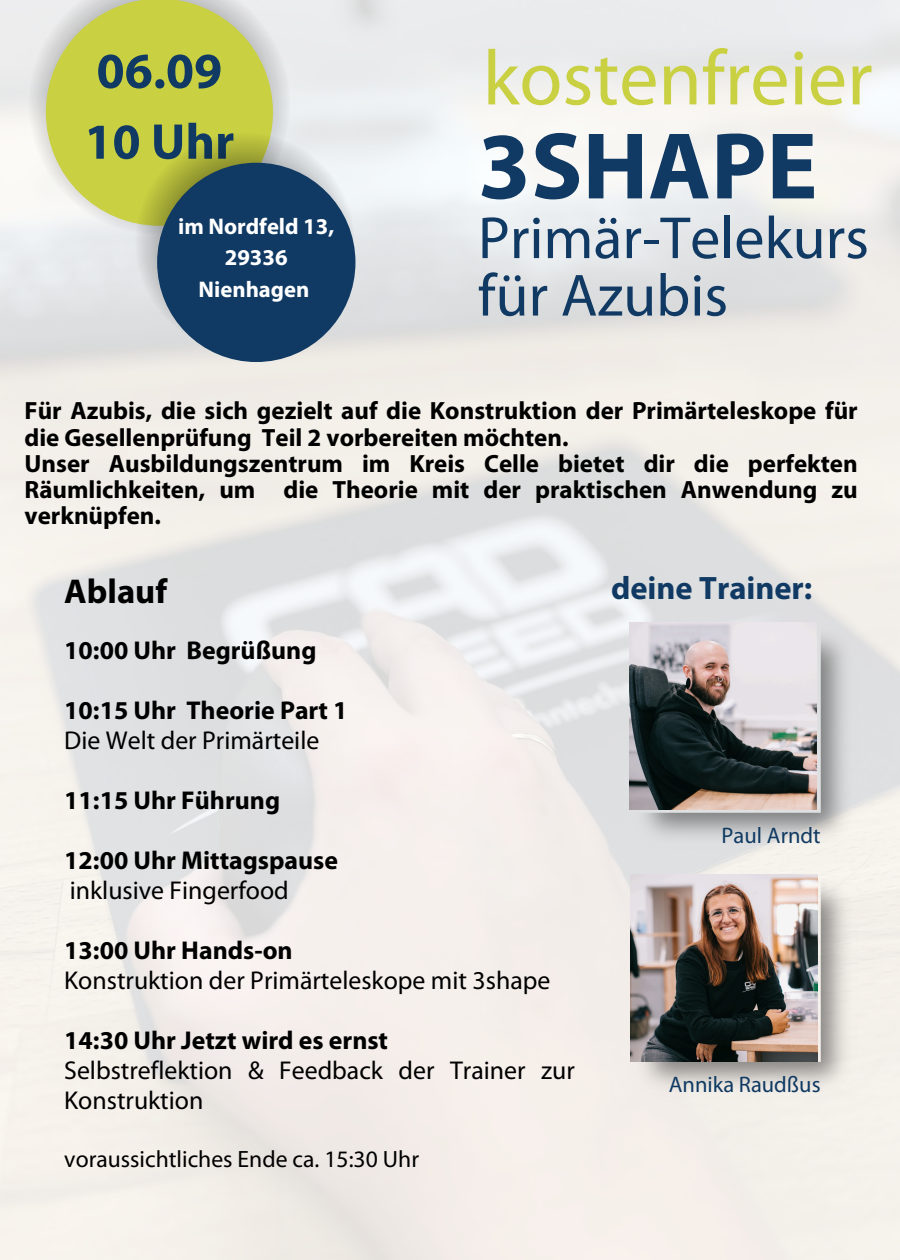
<style>
.page{position:relative;width:900px;height:1260px;background:#fff}
.page>*{position:absolute;margin:0;border:0;box-sizing:border-box;transform-origin:0 0}
.t1{font:700 95.5px "Myriad Pro";color:#103a63}
.t2{font:78.25px "Myriad Pro";color:#c9d042}
.t3{font:60px/57.5px "Myriad Pro";color:#103a63}
.t4{font:700 50.75px/70.8px "Myriad Pro";color:#103a63}
.t5{font:700 34.5px "Myriad Pro";color:#000}
.t6{font:700 32.5px "Myriad Pro";color:#103a63}
.t7{font:25.75px/30px "Myriad Pro";color:#000}
.t8{font:700 25.75px/30px "Myriad Pro";color:#000}
.t9{font:700 25px/26.2px "Myriad Pro";color:#000}
.t10{font:23.75px "Myriad Pro";color:#000}
.t11{font:700 22.75px/31.2px "Myriad Pro";color:#fff;text-align:center}
.t12{font:22.5px "Myriad Pro";color:#103a63}
.s1{font-weight:700}
.s2{font-weight:400}
</style>
<div class="page">
<img style="left:0;top:0;width:900px;height:1260px">
<svg style="left:28px;top:0;width:262px;height:235px"></svg>
<div style="left:46px;top:0;width:227px;height:226px;background:#c9d042;border-radius:50%"></div>
<svg style="left:135px;top:132px;width:220px;height:220px"></svg>
<div style="left:157px;top:163px;width:198px;height:199px;background:#103a63;border-radius:50%"></div>
<img style="left:630px;top:622px;width:227px;height:227px">
<img style="left:629px;top:622px;width:187px;height:187px">
<img style="left:630px;top:872px;width:227px;height:227px">
<img style="left:630px;top:875px;width:187px;height:187px">
<p class="t4" style="left:84px;top:40px;width:151px">06.09<br>10 Uhr</p>
<h3 class="t11" style="left:178px;top:213px;width:158px">im Nordfeld 13,<br>29336<br>Nienhagen</h3>
<p class="t2" style="left:483px;top:46px;width:391px">kostenfreier</p>
<p class="t1" style="left:478px;top:127px;width:341px">3SHAPE</p>
<h3 class="t3" style="left:478px;top:214px;width:392px">Primär-Telekurs für Azubis</h3>
<h2 class="t9" style="left:25px;top:400px;width:835px">Für Azubis, die sich gezielt auf die Konstruktion der Primärteleskope für die Gesellenprüfung Teil 2 vorbereiten möchten.<br>Unser Ausbildungszentrum im Kreis Celle bietet dir die perfekten Räumlichkeiten, um die Theorie mit der praktischen Anwendung zu verknüpfen.</h2>
<h5 class="t5" style="left:64px;top:577px;width:104px">Ablauf</h5>
<h6 class="t8" style="left:64px;top:638px;width:254px">10:00 Uhr Begrüßung</h6>
<h5 class="t7" style="left:64px;top:698px;width:285px"><span class="s1">10:15 Uhr Theorie Part 1<br></span>Die Welt der Primärteile</h5>
<h6 class="t8" style="left:64px;top:788px;width:217px">11:15 Uhr Führung</h6>
<h6 class="t8" style="left:64px;top:848px;width:275px">12:00 Uhr Mittagspause <span class="s2">inklusive Fingerfood</span></h6>
<h6 class="t7" style="left:64px;top:938px;width:488px"><span class="s1">13:00 Uhr Hands-on<br></span>Konstruktion der Primärteleskope mit 3shape</h6>
<h6 class="t7" style="left:64px;top:1028px;width:512px"><span class="s1">14:30 Uhr Jetzt wird es ernst<br></span>Selbstreflektion &amp; Feedback der Trainer zur<br>Konstruktion</h6>
<h4 class="t10" style="left:64px;top:1149px;width:356px">voraussichtliches Ende ca. 15:30 Uhr</h4>
<h1 class="t6" style="left:611px;top:575px;width:203px">deine Trainer:</h1>
<h5 class="t12" style="left:722px;top:826px;width:101px">Paul Arndt</h5>
<h4 class="t12" style="left:669px;top:1075px;width:153px">Annika Raudßus</h4>
</div>
